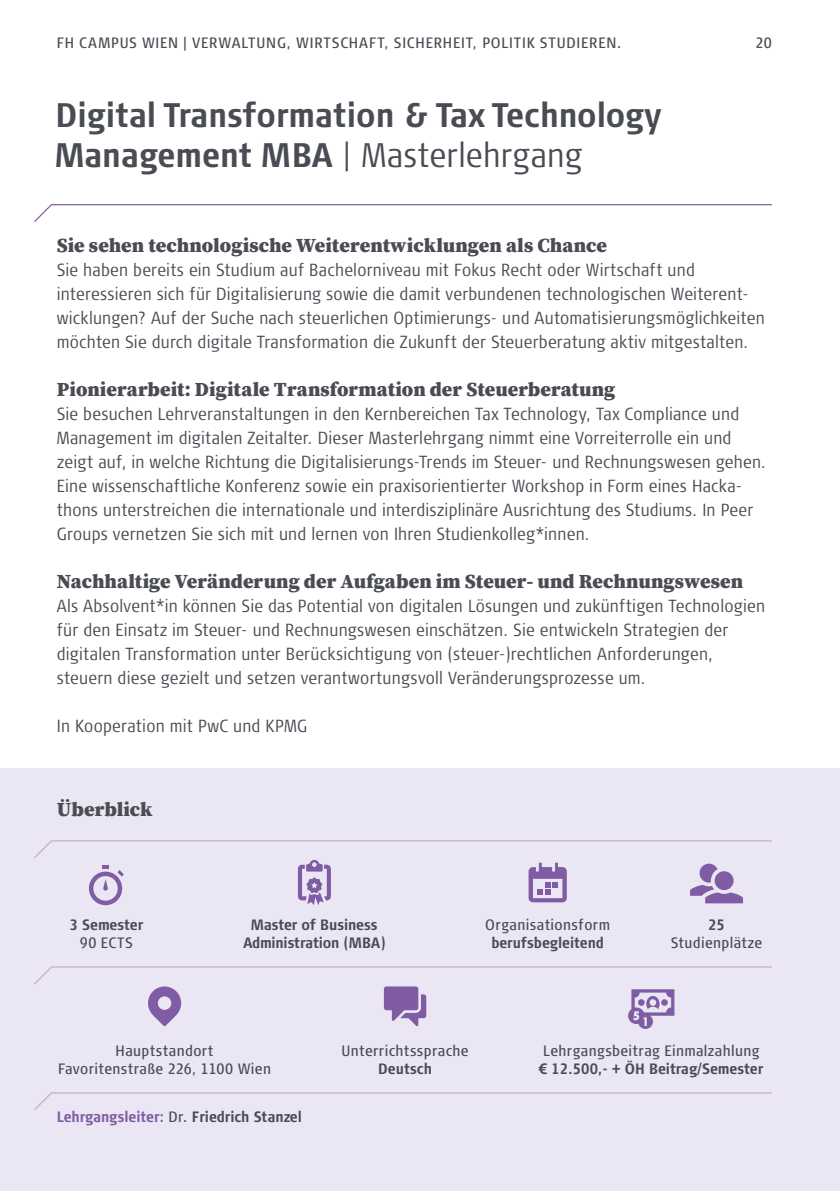
<style>
.page{position:relative;width:840px;height:1191px;background:#fff}
.page>*{position:absolute;margin:0;border:0;box-sizing:border-box;transform-origin:0 0}
.t1{font:700 condensed 34px/40.8px "Signa OT";color:#494c53}
.t2{font:900 20px "Source Serif Pro";letter-spacing:.005em;color:#494c53}
.t3{font:300 condensed 17.6px/24px "Signa OT";letter-spacing:.01em;color:#494c53}
.t4{font:condensed 15px/18px "Signa OT";letter-spacing:.025em;color:#494c53;text-align:center}
.t5{font:700 condensed 15px/18px "Signa OT";color:#494c53;text-align:center}
.t6{font:condensed 15px "Signa OT";letter-spacing:.055em;color:#494c53}
.t7{font:700 condensed 15px "Signa OT";color:#7f5ca3}
.s1{font-weight:300}
.s2{font-weight:400;color:#494c53}
.s3{color:#494c53}
</style>
<div class="page">
<div style="left:0;top:768px;width:839px;height:423px;background:#eae6f4"></div>
<svg style="left:34px;top:1092px;width:738px;height:18px"></svg>
<svg style="left:34px;top:840px;width:738px;height:65px"></svg>
<svg style="left:34px;top:966px;width:738px;height:63px"></svg>
<svg style="left:34px;top:204px;width:738px;height:18px"></svg>
<p class="t6" style="left:57px;top:34px;width:566px">FH CAMPUS WIEN | VERWALTUNG, WIRTSCHAFT, SICHERHEIT, POLITIK STUDIEREN.</p>
<p class="t4" style="left:755px;top:34px;width:18px">20</p>
<h1 class="t1" style="left:55px;top:94px;width:607px">Digital Transformation &amp; Tax Technology<br>Management MBA <span class="s1">| Masterlehrgang</span></h1>
<p class="t2" style="left:57px;top:234px;width:551px">Sie sehen technologische Weiterentwicklungen als Chance</p>
<p class="t3" style="left:57px;top:258px;width:709px">Sie haben bereits ein Studium auf Bachelorniveau mit Fokus Recht oder Wirtschaft und interessieren sich für Digitalisierung sowie die damit verbundenen technologischen Weiterent&shy;wicklungen? Auf der Suche nach steuerlichen Optimierungs- und Automatisierungsmöglichkeiten möchten Sie durch digitale Transformation die Zukunft der Steuerberatung aktiv mitgestalten.</p>
<p class="t2" style="left:57px;top:378px;width:560px">Pionierarbeit: Digitale Transformation der Steuerberatung</p>
<p class="t3" style="left:57px;top:402px;width:710px">Sie besuchen Lehrveranstaltungen in den Kernbereichen Tax Technology, Tax Compliance und Management im digitalen Zeitalter. Dieser Masterlehrgang nimmt eine Vorreiterrolle ein und zeigt auf, in welche Richtung die Digitalisierungs-Trends im Steuer- und Rechnungswesen gehen.<br>Eine wissenschaftliche Konferenz sowie ein praxisorientierter Workshop in Form eines Hacka&shy;thons unterstreichen die internationale und interdisziplinäre Ausrichtung des Studiums. In Peer Groups vernetzen Sie sich mit und lernen von Ihren Studienkolleg*innen.</p>
<p class="t2" style="left:57px;top:570px;width:687px">Nachhaltige Veränderung der Aufgaben im Steuer- und Rechnungswesen</p>
<p class="t3" style="left:57px;top:594px;width:709px">Als Absolvent*in können Sie das Potential von digitalen Lösungen und zukünftigen Technologien für den Einsatz im Steuer- und Rechnungswesen einschätzen. Sie entwickeln Strategien der digitalen Transformation unter Berücksichtigung von (steuer-)rechtlichen Anforderungen, steuern diese gezielt und setzen verantwortungsvoll Veränderungsprozesse um.</p>
<p class="t3" style="left:57px;top:714px;width:252px">In Kooperation mit PwC und KPMG</p>
<p class="t2" style="left:57px;top:798px;width:97px">Überblick</p>
<p class="t5" style="left:69px;top:916px;width:75px">3 Semester</p>
<p class="t4" style="left:80px;top:934px;width:55px">90 ECTS</p>
<p class="t5" style="left:243px;top:916px;width:143px">Master of Business<br>Administration (MBA)</p>
<p class="t4" style="left:485px;top:916px;width:126px">Organisationsform</p>
<p class="t5" style="left:491px;top:934px;width:114px">berufsbegleitend</p>
<p class="t5" style="left:707px;top:916px;width:18px">25</p>
<p class="t4" style="left:670px;top:934px;width:93px">Studienplätze</p>
<p class="t4" style="left:58px;top:1041px;width:214px">Hauptstandort<br>Favoritenstraße 226, 1100 Wien</p>
<p class="t4" style="left:341px;top:1041px;width:129px">Unterrichtssprache</p>
<p class="t5" style="left:378px;top:1059px;width:55px">Deutsch</p>
<p class="t7" style="left:57px;top:1108px;width:246px">Lehrgangsleiter: <span class="s2">Dr.</span> <span class="s3">Friedrich Stanzel</span></p>
<p class="t4" style="left:543px;top:1041px;width:217px">Lehrgangsbeitrag Einmalzahlung</p>
<p class="t5" style="left:539px;top:1059px;width:225px">€ 12.500,- + ÖH Beitrag/Semester</p>
</div>
